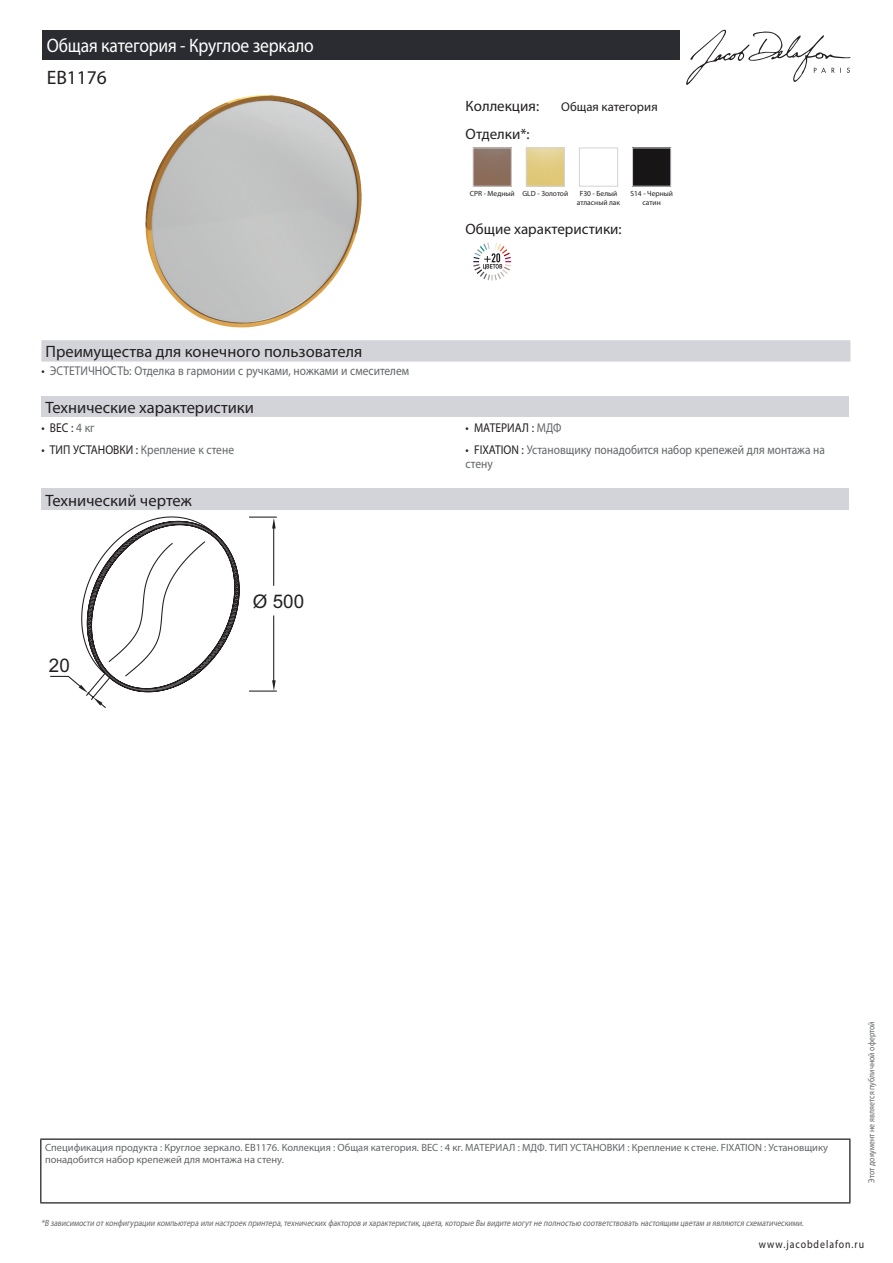
<style>
.page{position:relative;width:893px;height:1263px;background:#fff}
.page>*{position:absolute;margin:0;border:0;box-sizing:border-box;transform-origin:0 0}
.t1{font:19.5px "Myriad Pro";letter-spacing:-.01em;color:#fff;scale:.9 1}
.t2{font:19.5px "Myriad Pro";color:#231f20}
.t3{font:18.75px "Arial";color:#231f20}
.t4{font:16.5px "Myriad Pro";color:#231f20}
.t5{font:15px "Myriad Pro";color:#231f20}
.t6{font:12.75px/13.5px "Myriad Pro";color:#626568;scale:.9 1}
.t7{font:12.75px "Myriad Pro";color:#231f20;scale:.9 1}
.t8{font:12.75px "Myriad Pro";color:#231f20}
.t9{font:11.25px "Myriad Pro";letter-spacing:.1em;color:#231f20;scale:.87 1}
.t10{font:10.5px/12px "Myriad Pro";color:#626568}
.t11{font:italic 9px "Myriad Pro";color:#626568;scale:.87 1}
.t12{font:9px "Myriad Pro";color:#626568;scale:.87 1}
.t13{font:7.5px/9px "Myriad Pro";color:#231f20;text-align:center}
.s1{color:#231f20}
.s2{color:#626568}
</style>
<div class="page">
<svg style="left:686px;top:30px;width:164px;height:55px"></svg>
<img style="left:145px;top:95px;width:217px;height:233px">
<img style="left:475px;top:150px;width:35px;height:35px">
<div style="left:473px;top:148px;width:39px;height:39px;border:1px solid #d3d4da"></div>
<div style="left:526px;top:148px;width:39px;height:39px;border:1px solid #d3d4da"></div>
<div style="left:579px;top:148px;width:39px;height:39px;border:1px solid #d3d4da"></div>
<img style="left:634px;top:150px;width:35px;height:35px">
<div style="left:632px;top:148px;width:39px;height:39px;border:1px solid #d3d4da"></div>
<svg style="left:473px;top:242px;width:38px;height:38px"></svg>
<div style="left:41px;top:340px;width:809px;height:22px;background:#d3d4da"></div>
<div style="left:41px;top:397px;width:808px;height:21px;background:#d3d4da"></div>
<div style="left:41px;top:489px;width:808px;height:21px;background:#d3d4da"></div>
<svg style="left:50px;top:516px;width:227px;height:192px"></svg>
<div style="left:43px;top:30px;width:637px;height:30px;background:#2a2c32"></div>
<hr style="left:40px;top:1138px;width:810px;height:2px;background:#040503">
<hr style="left:40px;top:1140px;width:1px;height:62px;background:#040503">
<hr style="left:849px;top:1140px;width:1px;height:62px;background:#040503">
<hr style="left:40px;top:1202px;width:810px;height:1px;background:#040503">
<h1 class="t1" style="left:47px;top:33px;width:298px">Общая категория - Круглое зеркало</h1>
<h1 class="t2" style="left:47px;top:66px;width:62px">EB1176</h1>
<h3 class="t5" style="left:466px;top:96px;width:75px">Коллекция:</h3>
<h3 class="t8" style="left:561px;top:99px;width:98px">Общая категория</h3>
<h3 class="t5" style="left:466px;top:125px;width:66px">Отделки*:</h3>
<p class="t13" style="left:470px;top:189px;width:100px">CPR - Медный GLD - Золотой</p>
<p class="t13" style="left:577px;top:189px;width:45px">F30 - Белый атласный лак</p>
<p class="t13" style="left:630px;top:189px;width:44px">S14 - Черный сатин</p>
<h3 class="t5" style="left:466px;top:219px;width:158px">Общие характеристики:</h3>
<h3 class="t4" style="left:46px;top:341px;width:318px">Преимущества для конечного пользователя</h3>
<h3 class="t6" style="left:41px;top:364px;width:410px"><span class="s1">•</span> ЭСТЕТИЧНОСТЬ: Отделка в гармонии с ручками, ножками и смесителем</h3>
<h3 class="t4" style="left:46px;top:398px;width:210px">Технические характеристики</h3>
<h3 class="t7" style="left:41px;top:420px;width:61px">• ВЕС : <span class="s2">4 кг</span></h3>
<h3 class="t7" style="left:466px;top:420px;width:108px">• МАТЕРИАЛ : <span class="s2">МДФ</span></h3>
<h3 class="t6" style="left:41px;top:443px;width:216px"><span class="s1">• ТИП УСТАНОВКИ :</span> Крепление к стене</h3>
<h3 class="t6" style="left:466px;top:443px;width:401px"><span class="s1">• FIXATION :</span> Установщику понадобится набор крепежей для монтажа на стену</h3>
<h3 class="t4" style="left:46px;top:490px;width:148px">Технический чертеж</h3>
<h2 class="t3" style="left:49px;top:652px;width:22px">20</h2>
<h2 class="t3" style="left:253px;top:589px;width:53px">Ø 500</h2>
<p class="t10" style="left:45px;top:1141px;width:784px">Спецификация продукта : Круглое зеркало. EB1176. Коллекция : Общая категория. ВЕС : 4 кг. МАТЕРИАЛ : МДФ. ТИП УСТАНОВКИ : Крепление к стене. FIXATION : Установщику понадобится набор крепежей для монтажа на стену.</p>
<p class="t11" style="left:41px;top:1217px;width:880px">*В зависимости отконфигурации компьютера или настроек принтера,технических факторов и характеристик,цвета,которые Вы видите могутне полностью соответствовать настоящим цветам и являются схематическими.</p>
<p class="t12" style="left:866px;top:1183px;width:187px;rotate:-90deg">Этот документ не является публичной офертой</p>
<p class="t9" style="left:759px;top:1237px;width:122px">www.jacobdelafon.ru</p>
</div>
